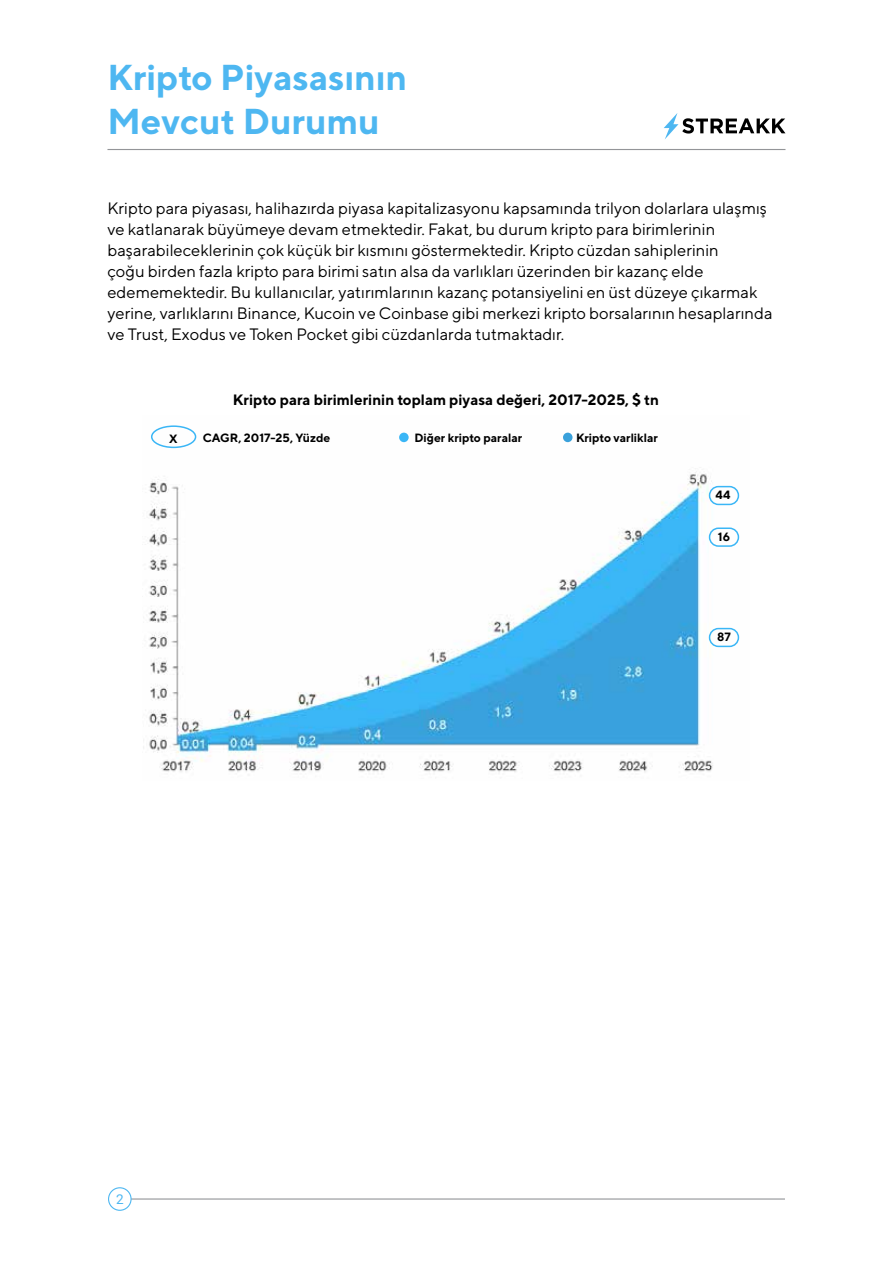
<style>
.page{position:relative;width:893px;height:1263px;background:#fff}
.page>*{position:absolute;margin:0;border:0;box-sizing:border-box;transform-origin:0 0}
.t1{font:700 36px/43.2px "TT Norms";color:#4eb7f1}
.t2{font:16.5px/21px "TT Norms";color:#000}
.t3{font:700 15px "TT Norms";color:#000}
.t4{font:13.5px "Roboto";color:#4eb7f1}
.t5{font:700 12px "TT Norms";color:#000}
</style>
<div class="page">
<hr style="left:119px;top:1198px;width:666px;height:1px;background:#939598">
<div style="left:109px;top:1188px;width:22px;height:22px;background:#fff;border-radius:50%"></div>
<div style="left:108px;top:1187px;width:24px;height:24px;border:1px solid #4eb7f1;border-radius:50%"></div>
<svg style="left:664px;top:113px;width:121px;height:26px"></svg>
<hr style="left:107px;top:149px;width:678px;height:1px;background:#939598">
<hr style="left:892px;top:0;width:1px;height:382px;background:#4eb7f1">
<img style="left:143px;top:425px;width:597px;height:347px">
<div style="left:399px;top:433px;width:10px;height:9px;background:#3ab6f6;border-radius:50%"></div>
<div style="left:563px;top:433px;width:9px;height:9px;background:#3aa1db;border-radius:50%"></div>
<div style="left:151px;top:425px;width:45px;height:23px;border:2px solid #3ab6f6;border-radius:50%"></div>
<div style="left:709px;top:486px;width:30px;height:19px;border:2px solid #3ab6f6;border-radius:9px"></div>
<div style="left:709px;top:527px;width:30px;height:20px;border:2px solid #3ab6f6;border-radius:9px"></div>
<div style="left:709px;top:628px;width:30px;height:19px;border:2px solid #3ab6f6;border-radius:9px"></div>
<h1 class="t1" style="left:107px;top:56px;width:301px">Kripto Piyasasının<br>Mevcut Durumu</h1>
<p class="t2" style="left:107px;top:198px;width:667px">Kripto para piyasası, halihazırda piyasa kapitalizasyonu kapsamında trilyon dolarlara ulaşmış ve katlanarak büyümeye devam etmektedir. Fakat, bu durum kripto para birimlerinin başarabileceklerinin çok küçük bir kısmını göstermektedir. Kripto cüzdan sahiplerinin<br>çoğu birden fazla kripto para birimi satın alsa da varlıkları üzerinden bir kazanç elde edememektedir. Bu kullanıcılar, yatırımlarının kazanç potansiyelini en üst düzeye çıkarmak yerine, varlıklarını Binance, Kucoin ve Coinbase gibi merkezi kripto borsalarının hesaplarında ve Trust, Exodus ve Token Pocket gibi cüzdanlarda tutmaktadır.</p>
<p class="t3" style="left:233px;top:391px;width:428px">Kripto para birimlerinin toplam piyasa değeri, 2017-2025, $ tn</p>
<p class="t5" style="left:169px;top:431px;width:10px">X</p>
<p class="t5" style="left:203px;top:431px;width:129px">CAGR, 2017-25, Yüzde</p>
<p class="t5" style="left:414px;top:431px;width:109px">Diğer kripto paralar</p>
<p class="t5" style="left:576px;top:431px;width:83px">Kripto varliklar</p>
<p class="t5" style="left:716px;top:488px;width:16px">44</p>
<p class="t5" style="left:718px;top:530px;width:14px">16</p>
<p class="t5" style="left:717px;top:630px;width:15px">87</p>
<p class="t4" style="left:116px;top:1191px;width:9px">2</p>
</div>
